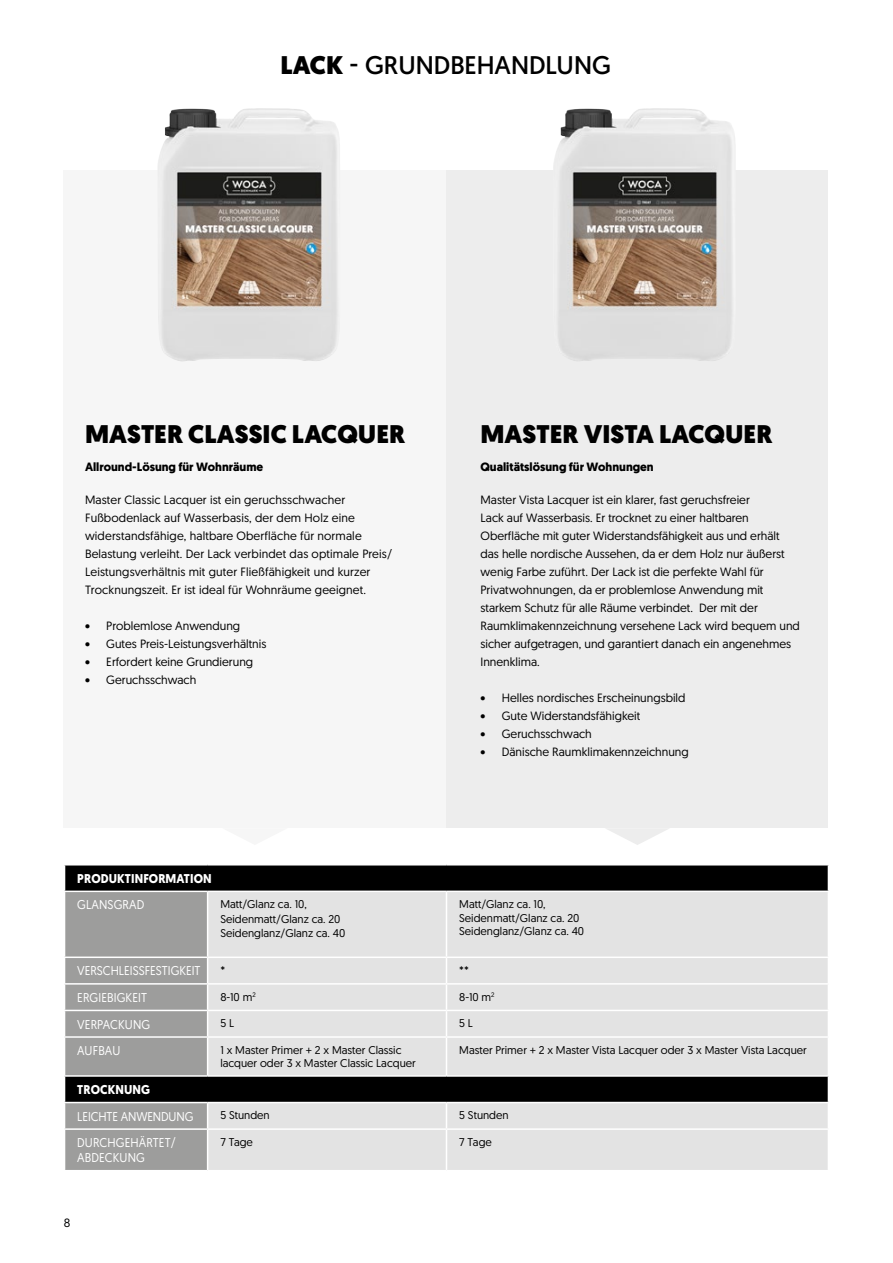
<style>
.page{position:relative;width:893px;height:1263px;background:#fff}
.page>*{position:absolute;margin:0;border:0;box-sizing:border-box;transform-origin:0 0}
.t1{font:900 25.5px "Geomanist";color:#000}
.t2{font:25.5px "Geomanist";color:#000}
.t3{font:12.75px/15px "Geomanist";letter-spacing:.01em;color:#fff;scale:.93 1}
.t4{font:700 12.75px "Geomanist";letter-spacing:.01em;color:#fff;scale:.93 1}
.t5{font:12.75px "Geomanist";letter-spacing:-.01em;color:#fff;scale:.93 1}
.t6{font:12px/18px "Geomanist";color:#000}
.t7{font:700 12px "Geomanist";color:#000}
.t8{font:11.25px/13.5px "Geomanist";color:#000}
.s1{font-weight:900}
</style>
<div class="page">
<div style="left:64px;top:171px;width:382px;height:657px;background:#f6f6f6"></div>
<div style="left:446px;top:171px;width:382px;height:657px;background:#ededed"></div>
<img style="left:157px;top:108px;width:183px;height:253px">
<img style="left:553px;top:108px;width:183px;height:253px">
<svg style="left:606px;top:828px;width:63px;height:17px"></svg>
<div style="left:208px;top:865px;width:620px;height:25px;background:#000"></div>
<svg style="left:208px;top:892px;width:620px;height:278px;background:#cecece"></svg>
<hr style="left:446px;top:892px;width:1px;height:64px;background:#fff">
<hr style="left:208px;top:956px;width:238px;height:2px;background:#fff">
<hr style="left:446px;top:956px;width:383px;height:2px;background:#fff">
<hr style="left:208px;top:983px;width:238px;height:1px;background:#fff">
<hr style="left:446px;top:983px;width:383px;height:1px;background:#fff">
<hr style="left:208px;top:1010px;width:238px;height:1px;background:#fff">
<hr style="left:446px;top:1010px;width:383px;height:1px;background:#fff">
<svg style="left:446px;top:958px;width:1px;height:78px"></svg>
<hr style="left:208px;top:1036px;width:238px;height:2px;background:#fff">
<hr style="left:446px;top:1036px;width:383px;height:2px;background:#fff">
<hr style="left:446px;top:1038px;width:1px;height:37px;background:#fff">
<hr style="left:208px;top:1075px;width:238px;height:2px;background:#fff">
<hr style="left:446px;top:1075px;width:383px;height:2px;background:#fff">
<hr style="left:208px;top:1102px;width:238px;height:1px;background:#fff">
<svg style="left:64px;top:865px;width:144px;height:305px;background:#888887"></svg>
<hr style="left:446px;top:1102px;width:383px;height:1px;background:#fff">
<svg style="left:446px;top:1103px;width:1px;height:25px"></svg>
<hr style="left:64px;top:1128px;width:144px;height:2px;background:#fff">
<hr style="left:64px;top:1130px;width:1px;height:40px;background:#fff">
<hr style="left:208px;top:1128px;width:238px;height:2px;background:#fff">
<hr style="left:207px;top:1130px;width:1px;height:40px;background:#fff">
<hr style="left:446px;top:1128px;width:383px;height:2px;background:#fff">
<hr style="left:446px;top:1130px;width:1px;height:40px;background:#fff">
<h1 class="t2" style="left:280px;top:49px;width:332px"><span class="s1">LACK</span> - GRUNDBEHANDLUNG</h1>
<h1 class="t1" style="left:85px;top:417px;width:322px">MASTER CLASSIC LACQUER</h1>
<h1 class="t1" style="left:480px;top:417px;width:293px">MASTER VISTA LACQUER</h1>
<p class="t7" style="left:85px;top:459px;width:180px">Allround-Lösung für Wohnräume</p>
<p class="t7" style="left:480px;top:459px;width:175px">Qualitätslösung für Wohnungen</p>
<p class="t6" style="left:85px;top:490px;width:309px">Master Classic Lacquer ist ein geruchsschwacher Fußbodenlack auf Wasserbasis, der dem Holz eine widerstandsfähige, haltbare Oberfläche für normale Belastung verleiht. Der Lack verbindet das optimale Preis/ Leistungsverhältnis mit guter Fließfähigkeit und kurzer Trocknungszeit. Er ist ideal für Wohnräume geeignet.</p>
<p class="t6" style="left:85px;top:616px;width:157px">• Problemlose Anwendung</p>
<p class="t6" style="left:85px;top:634px;width:183px">• Gutes Preis-Leistungsverhältnis</p>
<p class="t6" style="left:85px;top:652px;width:170px">• Erfordert keine Grundierung</p>
<p class="t6" style="left:85px;top:670px;width:113px">• Geruchsschwach</p>
<p class="t6" style="left:480px;top:490px;width:321px">Master Vista Lacquer ist ein klarer, fast geruchsfreier<br>Lack auf Wasserbasis. Er trocknet zu einer haltbaren Oberfläche mit guter Widerstandsfähigkeit aus und erhält das helle nordische Aussehen, da er dem Holz nur äußerst wenig Farbe zuführt. Der Lack ist die perfekte Wahl für Privatwohnungen, da er problemlose Anwendung mit starkem Schutz für alle Räume verbindet. Der mit der Raumklimakennzeichnung versehene Lack wird bequem und sicher aufgetragen, und garantiert danach ein angenehmes Innenklima.</p>
<p class="t6" style="left:480px;top:688px;width:206px">• Helles nordisches Erscheinungsbild</p>
<p class="t6" style="left:480px;top:706px;width:161px">• Gute Widerstandsfähigkeit</p>
<p class="t6" style="left:480px;top:724px;width:113px">• Geruchsschwach</p>
<p class="t6" style="left:480px;top:742px;width:210px">• Dänische Raumklimakennzeichnung</p>
<p class="t4" style="left:77px;top:870px;width:146px">PRODUKTINFORMATION</p>
<p class="t3" style="left:77px;top:897px;width:74px">GLANSGRAD</p>
<p class="t8" style="left:220px;top:897px;width:126px;line-height:14.2px">Matt/Glanz ca. 10,<br>Seidenmatt/Glanz ca. 20<br>Seidenglanz/Glanz ca. 40</p>
<p class="t8" style="left:459px;top:897px;width:126px">Matt/Glanz ca. 10,<br>Seidenmatt/Glanz ca. 20<br>Seidenglanz/Glanz ca. 40</p>
<p class="t3" style="left:77px;top:963px;width:134px">VERSCHLEISSFESTIGKEIT</p>
<p class="t8" style="left:220px;top:963px;width:6px">*</p>
<p class="t8" style="left:459px;top:963px;width:11px">**</p>
<p class="t3" style="left:77px;top:989px;width:77px">ERGIEBIGKEIT</p>
<p class="t8" style="left:220px;top:990px;width:37px">8-10 m<sup>2</sup></p>
<p class="t8" style="left:459px;top:990px;width:37px">8-10 m<sup>2</sup></p>
<p class="t3" style="left:77px;top:1016px;width:80px">VERPACKUNG</p>
<p class="t8" style="left:220px;top:1016px;width:15px">5 L</p>
<p class="t8" style="left:459px;top:1016px;width:15px">5 L</p>
<p class="t3" style="left:77px;top:1043px;width:48px">AUFBAU</p>
<p class="t8" style="left:220px;top:1043px;width:197px">1 x Master Primer + 2 x Master Classic lacquer oder 3 x Master Classic Lacquer</p>
<p class="t8" style="left:459px;top:1043px;width:349px">Master Primer + 2 x Master Vista Lacquer oder 3 x Master Vista Lacquer</p>
<p class="t4" style="left:77px;top:1081px;width:80px">TROCKNUNG</p>
<p class="t5" style="left:77px;top:1108px;width:126px">LEICHTE ANWENDUNG</p>
<p class="t8" style="left:220px;top:1108px;width:51px">5 Stunden</p>
<p class="t8" style="left:459px;top:1108px;width:51px">5 Stunden</p>
<p class="t3" style="left:77px;top:1135px;width:108px">DURCHGEHÄRTET/<br>ABDECKUNG</p>
<p class="t8" style="left:220px;top:1135px;width:34px">7 Tage</p>
<p class="t8" style="left:459px;top:1135px;width:34px">7 Tage</p>
<p class="t6" style="left:64px;top:1213px;width:8px">8</p>
</div>
